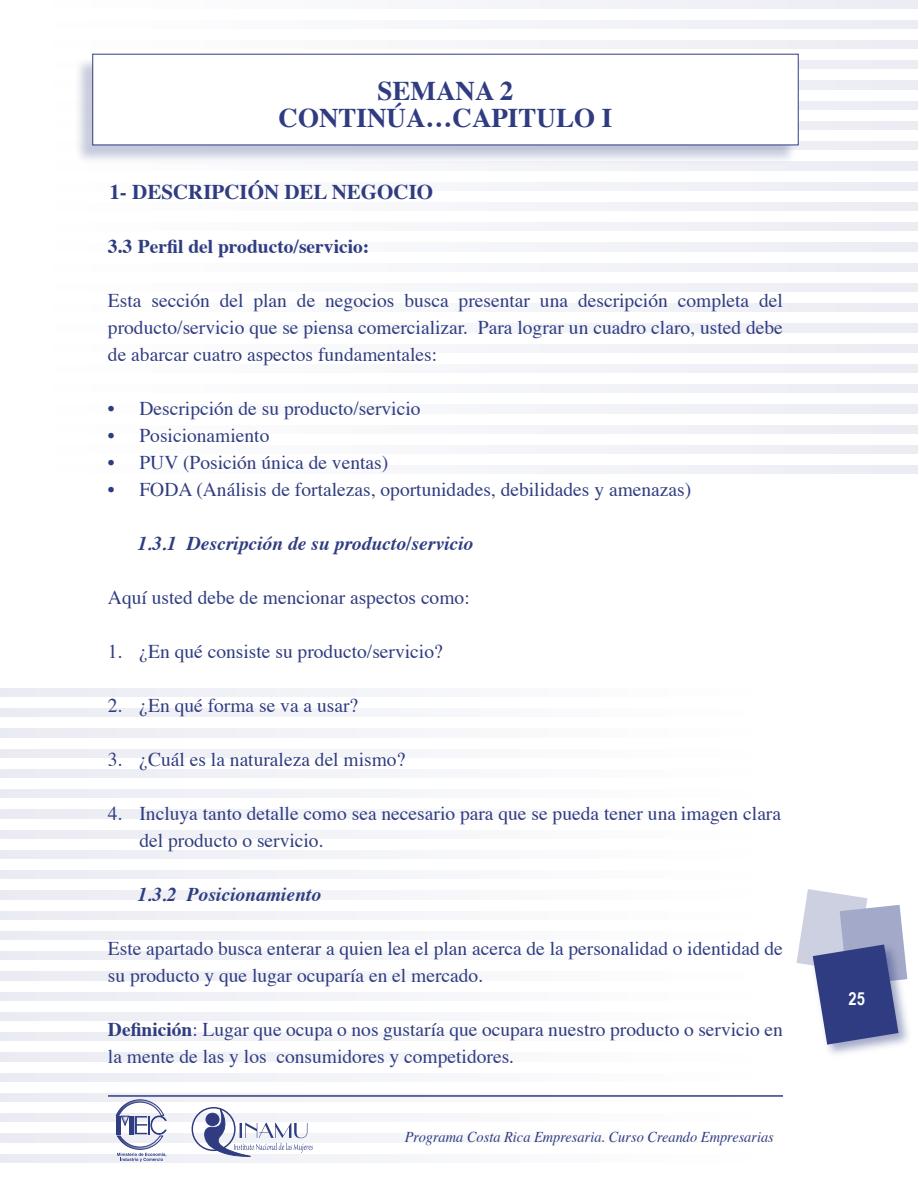
<style>
.page{position:relative;width:918px;height:1188px;background:#fff}
.page>*{position:absolute;margin:0;border:0;box-sizing:border-box;transform-origin:0 0}
.t1{font:700 27px/27px "Times";color:#2f3c81;text-align:center}
.t2{font:700 21px "Times";color:#2f3c81}
.Cuerpo_Tab{font:19.5px/27px "Times";color:#2f3c81}
.Subtitus{font:italic 700 19.5px "Times";color:#2f3c81}
.Subtitus-2{font:700 19.5px "Times";color:#2f3c81}
.t3{font:700 18px "Arial Narrow";color:#fff}
.t4{font:italic 15px "Times";color:#2f3c81;scale:.96 1}
.s1{font-weight:700}
</style>
<div class="page">
<div style="left:27px;top:0;width:891px;height:8px;background:#f5f6f9"></div>
<div style="left:27px;top:20px;width:891px;height:8px;background:#f5f6f9"></div>
<div style="left:27px;top:40px;width:891px;height:9px;background:#f5f6f9"></div>
<svg style="left:798px;top:61px;width:120px;height:8px"></svg>
<svg style="left:798px;top:81px;width:120px;height:8px"></svg>
<svg style="left:798px;top:101px;width:120px;height:8px"></svg>
<svg style="left:798px;top:121px;width:120px;height:9px"></svg>
<svg style="left:798px;top:142px;width:120px;height:8px"></svg>
<div style="left:27px;top:162px;width:891px;height:8px;background:#f4f5f9"></div>
<div style="left:27px;top:182px;width:891px;height:8px;background:#f5f6f9"></div>
<div style="left:27px;top:202px;width:891px;height:9px;background:#f5f6f9"></div>
<div style="left:27px;top:223px;width:891px;height:8px;background:#f5f6f9"></div>
<div style="left:27px;top:243px;width:891px;height:8px;background:#f5f6f9"></div>
<div style="left:27px;top:263px;width:891px;height:8px;background:#f5f6f9"></div>
<div style="left:27px;top:283px;width:891px;height:9px;background:#f5f6f9"></div>
<div style="left:27px;top:304px;width:891px;height:8px;background:#f5f6f9"></div>
<div style="left:27px;top:324px;width:891px;height:8px;background:#f5f6f9"></div>
<div style="left:27px;top:344px;width:891px;height:8px;background:#f5f6f9"></div>
<div style="left:27px;top:364px;width:891px;height:9px;background:#f5f6f9"></div>
<div style="left:27px;top:385px;width:891px;height:8px;background:#f5f6f9"></div>
<div style="left:27px;top:405px;width:891px;height:8px;background:#f5f6f9"></div>
<div style="left:27px;top:425px;width:891px;height:8px;background:#f5f6f9"></div>
<div style="left:27px;top:445px;width:891px;height:9px;background:#f5f6f9"></div>
<div style="left:27px;top:466px;width:891px;height:8px;background:#f5f6f9"></div>
<div style="left:0;top:1154px;width:765px;height:8px;background:#f6f7fa"></div>
<div style="left:0;top:1134px;width:765px;height:8px;background:#f7f7fa"></div>
<div style="left:0;top:1114px;width:765px;height:8px;background:#f7f7fa"></div>
<div style="left:0;top:1093px;width:765px;height:9px;background:#f4f5f9"></div>
<div style="left:0;top:1073px;width:765px;height:8px;background:#f4f5f9"></div>
<div style="left:0;top:1053px;width:765px;height:8px;background:#f4f5f9"></div>
<div style="left:0;top:1033px;width:765px;height:8px;background:#f4f5f9"></div>
<div style="left:0;top:1012px;width:765px;height:9px;background:#f4f5f9"></div>
<div style="left:0;top:992px;width:765px;height:8px;background:#f4f5f9"></div>
<div style="left:0;top:972px;width:765px;height:8px;background:#f4f5f9"></div>
<div style="left:0;top:952px;width:765px;height:8px;background:#f4f5f9"></div>
<div style="left:0;top:931px;width:765px;height:9px;background:#f4f5f9"></div>
<div style="left:0;top:911px;width:765px;height:8px;background:#f4f5f9"></div>
<div style="left:0;top:891px;width:765px;height:8px;background:#f4f5f9"></div>
<div style="left:0;top:871px;width:765px;height:8px;background:#f4f5f9"></div>
<div style="left:0;top:850px;width:765px;height:9px;background:#f4f5f9"></div>
<div style="left:0;top:830px;width:765px;height:8px;background:#f4f5f9"></div>
<div style="left:0;top:810px;width:765px;height:8px;background:#f4f5f9"></div>
<div style="left:0;top:790px;width:765px;height:8px;background:#f4f5f9"></div>
<div style="left:0;top:769px;width:765px;height:9px;background:#f4f5f9"></div>
<div style="left:0;top:749px;width:765px;height:8px;background:#f4f5f9"></div>
<div style="left:0;top:729px;width:765px;height:8px;background:#f4f5f9"></div>
<div style="left:0;top:709px;width:765px;height:8px;background:#f4f5f9"></div>
<div style="left:0;top:688px;width:765px;height:9px;background:#f4f5f9"></div>
<div style="left:192px;top:1107px;width:44px;height:44px;border:1px solid #2f3c81;border-radius:50%"></div>
<svg style="left:202px;top:1108px;width:111px;height:49px"></svg>
<svg style="left:116px;top:1099px;width:51px;height:63px"></svg>
<hr style="left:108px;top:1095px;width:675px;height:2px;background:#2f3c81">
<div style="left:809px;top:941px;width:104px;height:118px;background:#2f3c81;opacity:.45"></div>
<svg style="left:796px;top:889px;width:111px;height:156px"></svg>
<div style="left:72px;top:54px;width:726px;height:112px;background:#2f3c81;opacity:.27"></div>
<div style="left:93px;top:54px;width:705px;height:91px;background:#fff"></div>
<p class="t1" style="left:279px;top:74px;width:335px">SEMANA 2<br>CONTINÚA…CAPITULO I</p>
<p class="t2" style="left:109px;top:172px;width:325px">1- DESCRIPCIÓN DEL NEGOCIO</p>
<p class="Subtitus-2" style="left:108px;top:228px;width:263px">3.3 Perfil del producto/servicio:</p>
<p class="Cuerpo_Tab" style="left:108px;top:285px;width:676px;text-align:justify">Esta sección del plan de negocios busca presentar una descripción completa del producto/servicio que se piensa comercializar. Para lograr un cuadro claro, usted debe de abarcar cuatro aspectos fundamentales:</p>
<p class="Cuerpo_Tab" style="left:108px;top:393px;width:314px">• Descripción de su producto/servicio</p>
<p class="Cuerpo_Tab" style="left:108px;top:420px;width:163px">• Posicionamiento</p>
<p class="Cuerpo_Tab" style="left:108px;top:447px;width:282px">• PUV (Posición única de ventas)</p>
<p class="Cuerpo_Tab" style="left:108px;top:474px;width:585px">• FODA (Análisis de fortalezas, oportunidades, debilidades y amenazas)</p>
<p class="Subtitus" style="left:138px;top:525px;width:337px">1.3.1 Descripción de su producto/servicio</p>
<p class="Cuerpo_Tab" style="left:108px;top:582px;width:363px">Aquí usted debe de mencionar aspectos como:</p>
<p class="Cuerpo_Tab" style="left:108px;top:636px;width:336px">1. ¿En qué consiste su producto/servicio?</p>
<p class="Cuerpo_Tab" style="left:108px;top:690px;width:252px">2. ¿En qué forma se va a usar?</p>
<p class="Cuerpo_Tab" style="left:108px;top:744px;width:299px">3. ¿Cuál es la naturaleza del mismo?</p>
<p class="Cuerpo_Tab" style="left:139px;top:798px;width:643px;text-indent:-31px">4. Incluya tanto detalle como sea necesario para que se pueda tener una imagen clara del producto o servicio.</p>
<p class="Subtitus" style="left:138px;top:876px;width:185px">1.3.2 Posicionamiento</p>
<p class="Cuerpo_Tab" style="left:108px;top:933px;width:676px">Este apartado busca enterar a quien lea el plan acerca de la personalidad o identidad de su producto y que lugar ocuparía en el mercado.</p>
<p class="Cuerpo_Tab" style="left:108px;top:1014px;width:676px"><span class="s1">Definición</span>: Lugar que ocupa o nos gustaría que ocupara nuestro producto o servicio en la mente de las y los consumidores y competidores.</p>
<p class="t4" style="left:405px;top:1123px;width:386px">Programa Costa Rica Empresaria. Curso Creando Empresarias</p>
<p class="t3" style="left:849px;top:988px;width:18px">25</p>
</div>
